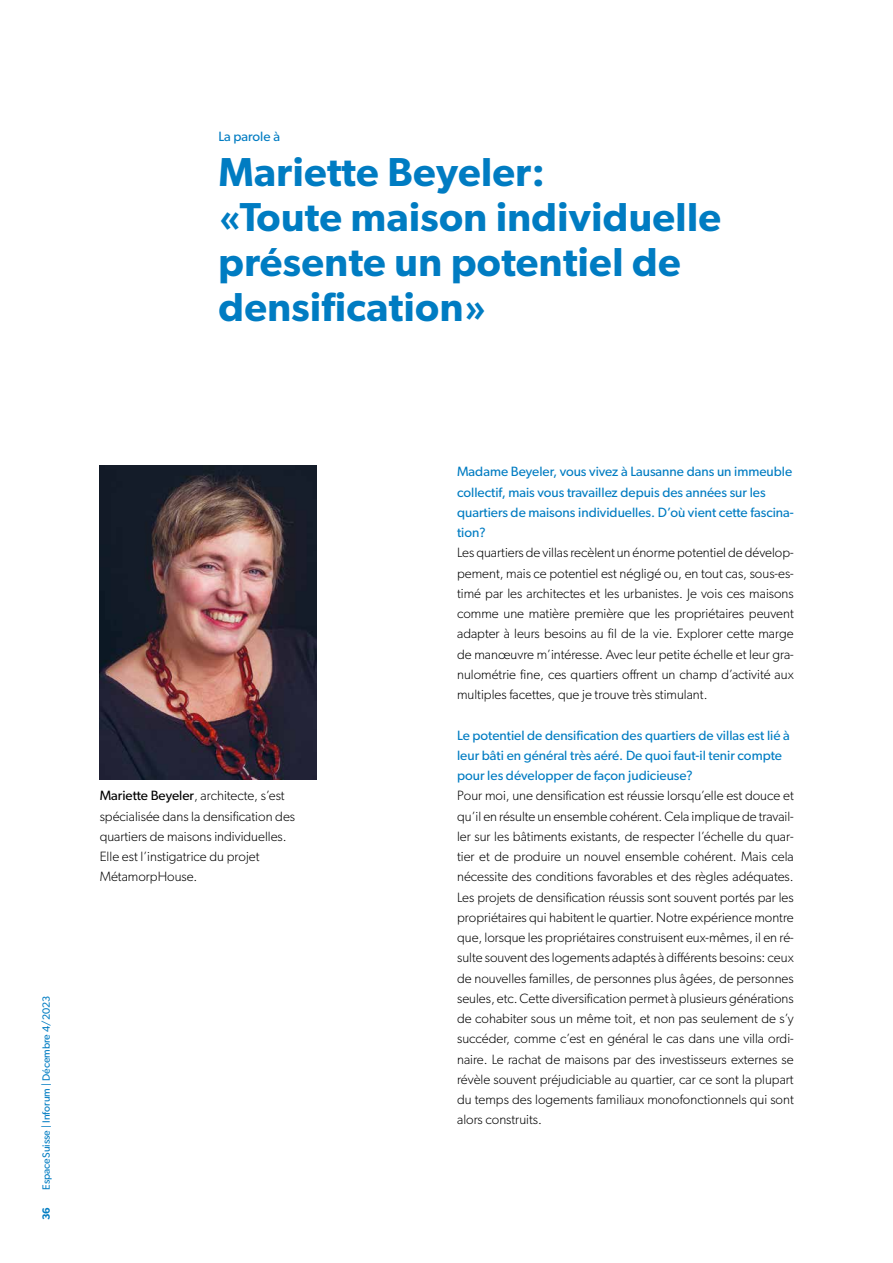
<style>
.page{position:relative;width:893px;height:1263px;background:#fff}
.page>*{position:absolute;margin:0;border:0;box-sizing:border-box;transform-origin:0 0}
.t1{font:600 40.5px/45px "Gibson";letter-spacing:.01em;color:#007cc2}
.t2{font:300 13.5px/20.2px "Gibson";color:#000;text-align:justify}
.t3{font:13.5px/20.2px "Gibson";color:#007cc2}
.t4{font:10.5px "Gibson";color:#007cc2}
.t5{font:600 10.5px "Gibson";color:#007cc2}
.s1{font-weight:400}
</style>
<div class="page">
<img style="left:99px;top:466px;width:218px;height:314px">
<p class="t3" style="left:218px;top:126px;width:63px">La parole à</p>
<h1 class="t1" style="left:218px;top:149px;width:504px">Mariette Beyeler:<br>«Toute maison individuelle présente un potentiel de densification»</h1>
<p class="t4" style="left:40px;top:1190px;width:196px;rotate:-90deg">EspaceSuisse | Inforum | Décembre 4/2023</p>
<p class="t5" style="left:40px;top:1220px;width:15px;rotate:-90deg">36</p>
<p class="t2" style="left:100px;top:785px;width:197px;text-align:left"><span class="s1">Mariette Beyeler</span>, architecte, s’est spécialisée dans la densification des quartiers de maisons individuelles.<br>Elle est l’instigatrice du projet MétamorpHouse.</p>
<p class="t3" style="left:457px;top:461px;width:338px">Madame Beyeler, vous vivez à Lausanne dans un immeuble collectif, mais vous travaillez depuis des années sur les quartiers de maisons individuelles. D’où vient cette fascina&shy;tion?</p>
<p class="t2" style="left:457px;top:542px;width:338px">Les quartiers de villas recèlent un énorme potentiel de dévelop&shy;pement, mais ce potentiel est négligé ou, en tout cas, sous-es&shy;timé par les architectes et les urbanistes. Je vois ces maisons comme une matière première que les propriétaires peuvent adapter à leurs besoins au fil de la vie. Explorer cette marge de manœuvre m’intéresse. Avec leur petite échelle et leur gra&shy;nulométrie fine, ces quartiers offrent un champ d’activité aux multiples facettes, que je trouve très stimulant.</p>
<p class="t3" style="left:457px;top:725px;width:334px">Le potentiel de densification des quartiers de villas est lié à leur bâti en général très aéré. De quoi faut-il tenir compte pour les développer de façon judicieuse?</p>
<p class="t2" style="left:457px;top:785px;width:338px">Pour moi, une densification est réussie lorsqu’elle est douce et qu’il en résulte un ensemble cohérent. Cela implique de travail&shy;ler sur les bâtiments existants, de respecter l’échelle du quar&shy;tier et de produire un nouvel ensemble cohérent. Mais cela nécessite des conditions favorables et des règles adéquates.<br>Les projets de densification réussis sont souvent portés par les propriétaires qui habitent le quartier. Notre expérience montre que, lorsque les propriétaires construisent eux-mêmes, il en ré&shy;sulte souvent des logements adaptés à différents besoins: ceux de nouvelles familles, de personnes plus âgées, de personnes seules, etc. Cette diversification permet à plusieurs générations de cohabiter sous un même toit, et non pas seulement de s’y succéder, comme c’est en général le cas dans une villa ordi&shy;naire. Le rachat de maisons par des investisseurs externes se révèle souvent préjudiciable au quartier, car ce sont la plupart du temps des logements familiaux monofonctionnels qui sont alors construits.</p>
</div>
